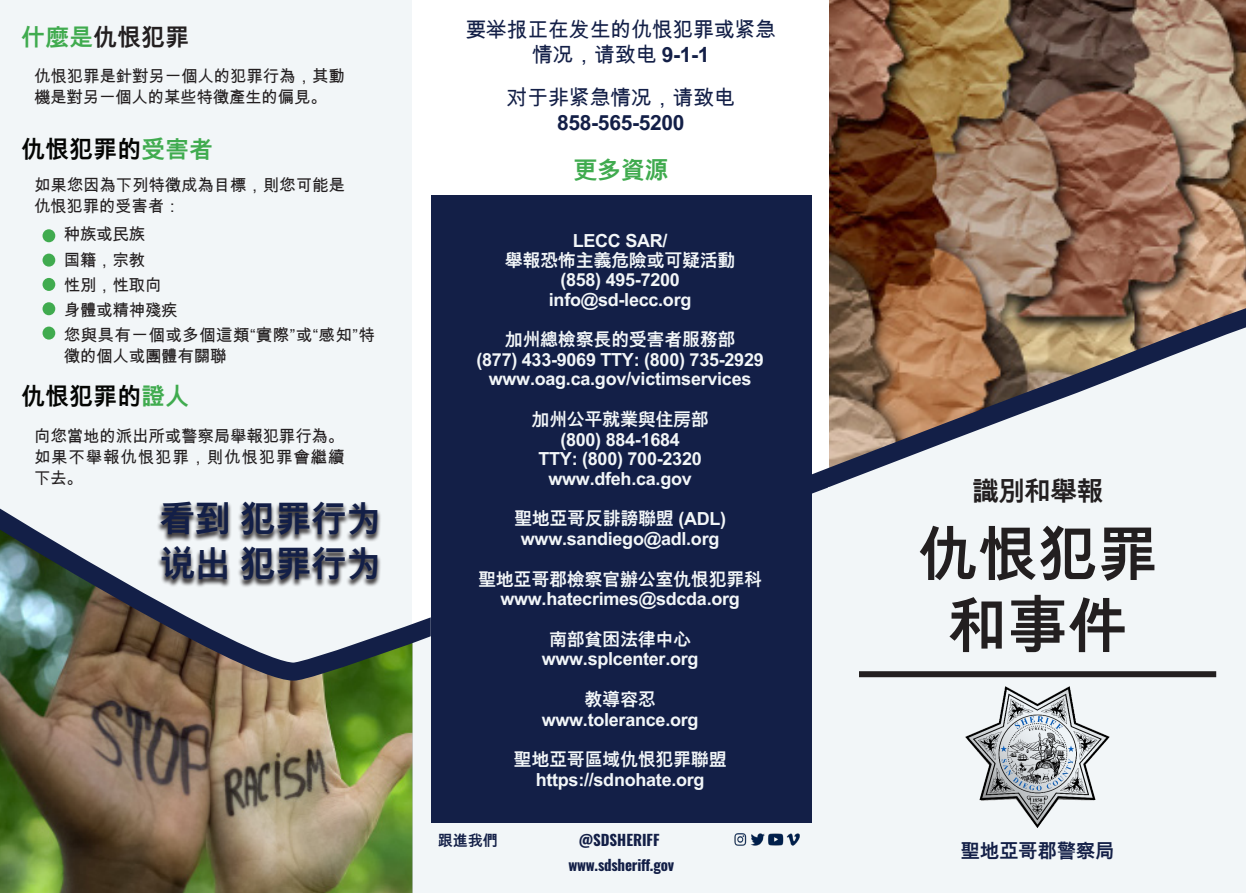
<style>
.page{position:relative;width:1246px;height:893px;background:#fff}
.page>*{position:absolute;margin:0;border:0;box-sizing:border-box;transform-origin:0 0}
.t1{font:700 60px/72px "Arial Unicode MS";color:#231f20;text-align:center}
.Pull-quote{font:700 36px/45px "Arial Unicode MS";letter-spacing:-.015em;color:#131f47}
.t2{font:700 27px "Arial Unicode MS";letter-spacing:-.03em;color:#231f20}
.t3{font:700 24px "Arial Unicode MS";color:#040503}
.t4{font:700 24px "Arial Unicode MS";color:#231f20}
.Pull-quote-2{font:700 24px "Arial Unicode MS";color:#40ab4f}
.Pull-quote-3{font:21px/25.5px "Arial Unicode MS";letter-spacing:-.015em;color:#131f47;text-align:center}
.Pull-quote-4{font:700 21px/25.5px "Arial Unicode MS";letter-spacing:-.015em;color:#131f47;text-align:center}
.Pull-quote-5{font:700 19.5px "Arial Unicode MS";letter-spacing:-.015em;color:#131f47}
.Pull-quote-6{font:700 18px/19.5px "Arial Unicode MS";letter-spacing:-.015em;color:#f2f6f8;text-align:center}
.Pull-quote-7{font:16.5px/21px "Arial Unicode MS";letter-spacing:-.01em;color:#231f20}
.Pull-quote-8{font:16.5px/21px "Arial Unicode MS";letter-spacing:.025em;color:#231f20}
.Pull-quote-9{font:700 15px "Oswald";letter-spacing:-.015em;color:#131f47}
.t5{font:700 15px "Arial Unicode MS";color:#131f47}
.s1{color:#40ab4f}
.s2{font-weight:700}
.s3{font-weight:400}
</style>
<div class="page">
<div style="left:0;top:0;width:414px;height:826px;background:#f2f6f8"></div>
<div style="left:43px;top:302px;width:12px;height:13px;background:#40ab4f;border-radius:50%"></div>
<img style="left:829px;top:0;width:417px;height:288px">
<div style="left:412px;top:0;width:417px;height:826px;background:#fff"></div>
<svg style="left:811px;top:288px;width:435px;height:605px"></svg>
<div style="left:859px;top:671px;width:357px;height:6px;background:#231f20"></div>
<img style="left:0;top:503px;width:412px;height:390px">
<img style="left:964px;top:684px;width:147px;height:146px">
<svg style="left:412px;top:487px;width:417px;height:406px;fill:#f2f6f8"></svg>
<div style="left:431px;top:196px;width:380px;height:627px;background:#131f47"></div>
<div style="left:43px;top:229px;width:12px;height:13px;background:#40ab4f;border-radius:50%"></div>
<div style="left:43px;top:254px;width:12px;height:13px;background:#40ab4f;border-radius:50%"></div>
<div style="left:43px;top:278px;width:12px;height:13px;background:#40ab4f;border-radius:50%"></div>
<div style="left:43px;top:327px;width:12px;height:13px;background:#40ab4f;border-radius:50%"></div>
<img style="left:733px;top:833px;width:67px;height:13px">
<p class="t4" style="left:21px;top:20px;width:170px"><span class="s1">什麼是</span>仇恨犯罪</p>
<p class="Pull-quote-7" style="left:34px;top:65px;width:312px">仇恨犯罪是針對另一個人的犯罪行為，其動機是對另一個人的某些特徵產生的偏見。</p>
<p class="t3" style="left:21px;top:132px;width:194px">仇恨犯罪的<span class="s1">受害者</span></p>
<p class="Pull-quote-7" style="left:34px;top:174px;width:312px">如果您因為下列特徵成為目標，則您可能是仇恨犯罪的受害者：</p>
<p class="Pull-quote-7" style="left:64px;top:224px;width:83px">种族或民族</p>
<p class="Pull-quote-7" style="left:64px;top:249px;width:83px">国籍，宗教</p>
<p class="Pull-quote-7" style="left:64px;top:274px;width:99px">性別，性取向</p>
<p class="Pull-quote-7" style="left:64px;top:299px;width:116px">身體或精神殘疾</p>
<p class="Pull-quote-8" style="left:64px;top:325px;width:313px">您與具有一個或多個這類“實際”或“感知”特徵的個人或團體有關聯</p>
<p class="t3" style="left:21px;top:379px;width:170px">仇恨犯罪的<span class="s1">證人</span></p>
<p class="Pull-quote-7" style="left:34px;top:425px;width:312px;text-align:justify">向您當地的派出所或警察局舉報犯罪行為。如果不舉報仇恨犯罪，則仇恨犯罪會繼續下去。</p>
<p class="Pull-quote" style="left:159px;top:497px;width:224px">看到 犯罪行为说出 犯罪行为</p>
<p class="Pull-quote-3" style="left:465px;top:16px;width:312px">要举报正在发生的仇恨犯罪或紧急情况，请致电 <span class="s2">9-1-1</span></p>
<p class="Pull-quote-4" style="left:507px;top:85px;width:229px"><span class="s3">对于非紧急情况，请致电<br></span>858-565-5200</p>
<p class="Pull-quote-2" style="left:573px;top:153px;width:96px">更多資源</p>
<p class="Pull-quote-6" style="left:505px;top:231px;width:232px">LECC SAR/<br>舉報恐怖主義危險或可疑活動</p>
<p class="Pull-quote-6" style="left:560px;top:270px;width:121px">(858) 495-7200</p>
<p class="Pull-quote-6" style="left:549px;top:290px;width:144px">info@sd-lecc.org</p>
<p class="Pull-quote-6" style="left:505px;top:331px;width:232px">加州總檢察長的受害者服務部</p>
<p class="Pull-quote-6" style="left:476px;top:350px;width:289px">(877) 433-9069 TTY: (800) 735-2929</p>
<p class="Pull-quote-6" style="left:489px;top:370px;width:264px">www.oag.ca.gov/victimservices</p>
<p class="Pull-quote-6" style="left:531px;top:410px;width:179px">加州公平就業與住房部</p>
<p class="Pull-quote-6" style="left:560px;top:430px;width:121px">(800) 884-1684</p>
<p class="Pull-quote-6" style="left:538px;top:449px;width:165px">TTY: (800) 700-2320</p>
<p class="Pull-quote-6" style="left:548px;top:469px;width:145px">www.dfeh.ca.gov</p>
<p class="Pull-quote-6" style="left:514px;top:510px;width:214px">聖地亞哥反誹謗聯盟 (ADL)</p>
<p class="Pull-quote-6" style="left:521px;top:529px;width:200px">www.sandiego@adl.org</p>
<p class="Pull-quote-6" style="left:478px;top:570px;width:285px">聖地亞哥郡檢察官辦公室仇恨犯罪科</p>
<p class="Pull-quote-6" style="left:500px;top:589px;width:241px">www.hatecrimes@sdcda.org</p>
<p class="Pull-quote-6" style="left:549px;top:630px;width:144px">南部貧困法律中心</p>
<p class="Pull-quote-6" style="left:542px;top:650px;width:158px">www.splcenter.org</p>
<p class="Pull-quote-6" style="left:584px;top:690px;width:73px">教導容忍</p>
<p class="Pull-quote-6" style="left:542px;top:710px;width:158px">www.tolerance.org</p>
<p class="Pull-quote-6" style="left:514px;top:751px;width:215px">聖地亞哥區域仇恨犯罪聯盟</p>
<p class="Pull-quote-6" style="left:536px;top:770px;width:170px">https://sdnohate.org</p>
<p class="t5" style="left:438px;top:829px;width:61px">跟進我們</p>
<p class="Pull-quote-9" style="left:579px;top:832px;width:82px">@SDSHERIFF</p>
<p class="Pull-quote-9" style="left:568px;top:857px;width:107px">www.sdsheriff.gov</p>
<p class="t2" style="left:972px;top:471px;width:133px">識別和舉報</p>
<p class="t1" style="left:917px;top:521px;width:241px">仇恨犯罪和事件</p>
<p class="Pull-quote-5" style="left:961px;top:837px;width:155px">聖地亞哥郡警察局</p>
</div>
